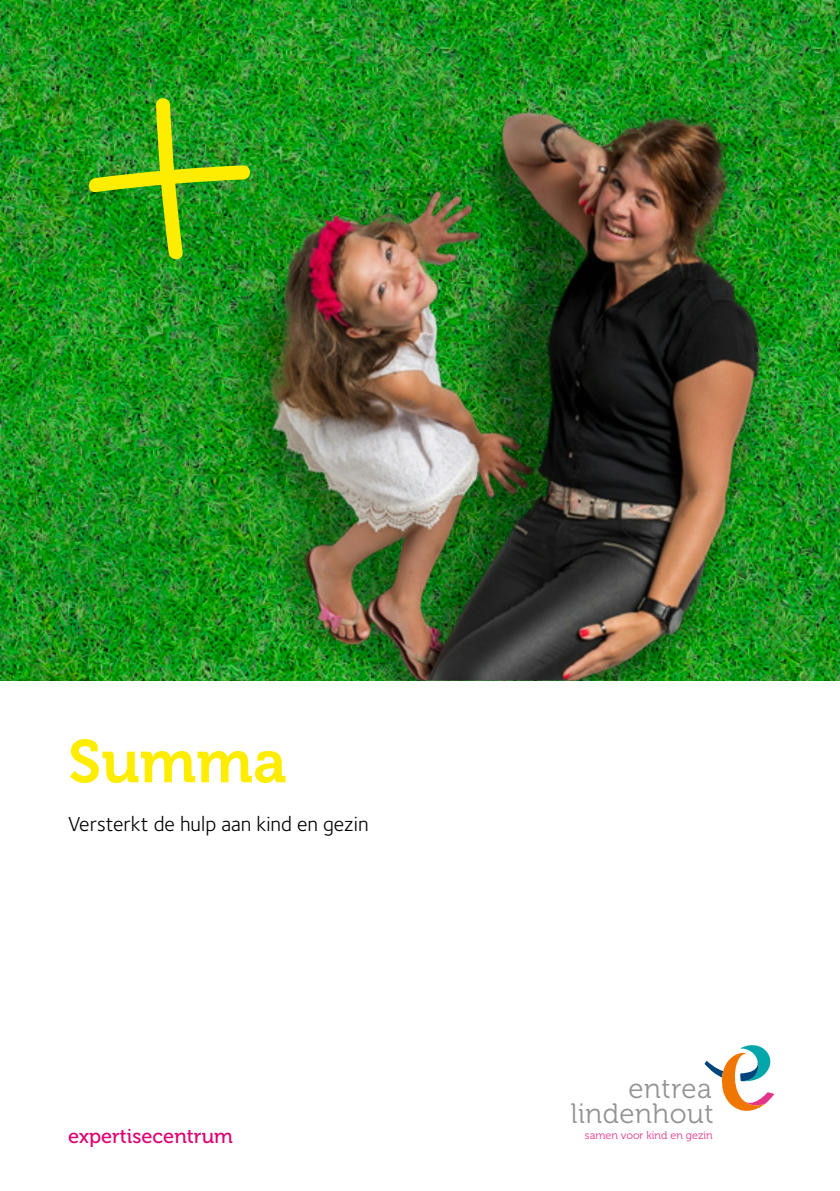
<style>
.page{position:relative;width:840px;height:1191px;background:#fff}
.page>*{position:absolute;margin:0;border:0;box-sizing:border-box;transform-origin:0 0}
.t1{font:60px "Museo 700";color:#ffed00}
.t2{font:28px/24.6px "Museo 300";letter-spacing:.02em;color:#939391;text-align:right}
.t3{font:21px "Foundry Sterling";color:#000}
.t4{font:20px "Museo 500";color:#df0073}
.t5{font:11px "Museo 300";color:#e4358b}
</style>
<div class="page">
<svg style="left:704px;top:1045px;width:70px;height:66px"></svg>
<img style="left:0;top:0;width:839px;height:680px">
<img style="left:85px;top:94px;width:168px;height:169px">
<h1 class="t1" style="left:68px;top:728px;width:220px">Summa</h1>
<p class="t3" style="left:68px;top:812px;width:302px">Versterkt de hulp aan kind en gezin</p>
<p class="t4" style="left:68px;top:1125px;width:166px">expertisecentrum</p>
<h2 class="t2" style="left:570px;top:1076px;width:144px">entrea lindenhout</h2>
<p class="t5" style="left:584px;top:1129px;width:129px">samen voor kind en gezin</p>
</div>
